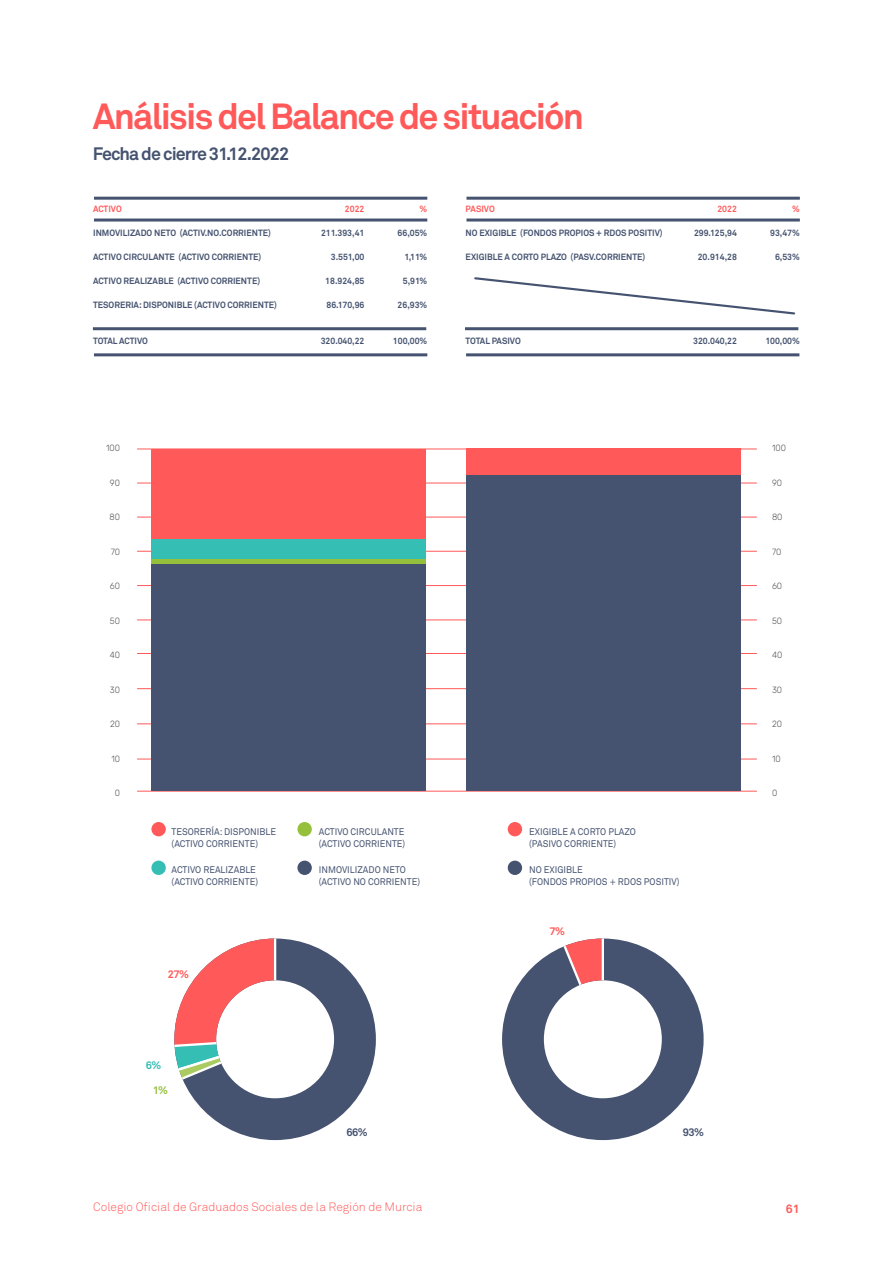
<style>
.page{position:relative;width:893px;height:1263px;background:#fff}
.page>*{position:absolute;margin:0;border:0;box-sizing:border-box;transform-origin:0 0}
.t1{font:700 36px "Akkurat";letter-spacing:-.05em;color:#ff5959}
.t2{font:700 17.85px "Akkurat";letter-spacing:-.05em;color:#455370}
.t3{font:300 12px "Akkurat";color:#ff5959}
.t4{font:700 12px "Akkurat";color:#ff5959}
.t5{font:700 10.95px "Akkurat";color:#455370}
.t6{font:700 10.95px "Akkurat";color:#ff5959}
.t7{font:700 10.95px "Akkurat";color:#34beb4}
.t8{font:700 10.95px "Akkurat";color:#95c03c}
.texto_normal{font:9.45px "Akkurat";color:#455370;scale:.95 1}
.texto_normal-2{font:700 9px "Akkurat";color:#455370;scale:.95 1}
.texto_normal-3{font:300 9px "Rubik";color:#57585a;scale:.95 1}
.texto_normal-4{font:700 9px "Akkurat";color:#ff5959;scale:.95 1}
</style>
<div class="page">
<svg style="left:474px;top:277px;width:322px;height:38px"></svg>
<svg style="left:174px;top:938px;width:202px;height:202px"></svg>
<svg style="left:502px;top:938px;width:202px;height:202px"></svg>
<hr style="left:94px;top:219px;width:333px;height:3px;background:#455370">
<hr style="left:466px;top:219px;width:334px;height:3px;background:#455370">
<hr style="left:94px;top:197px;width:333px;height:3px;background:#455370">
<hr style="left:94px;top:353px;width:333px;height:3px;background:#455370">
<hr style="left:466px;top:353px;width:333px;height:3px;background:#455370">
<hr style="left:93px;top:327px;width:333px;height:3px;background:#455370">
<hr style="left:465px;top:327px;width:333px;height:3px;background:#455370">
<hr style="left:466px;top:197px;width:334px;height:3px;background:#455370">
<div style="left:151px;top:822px;width:15px;height:14px;background:#ff5959;border-radius:50%"></div>
<div style="left:151px;top:861px;width:15px;height:14px;background:#34beb4;border-radius:50%"></div>
<div style="left:297px;top:822px;width:15px;height:14px;background:#95c03c;border-radius:50%"></div>
<div style="left:508px;top:822px;width:14px;height:14px;background:#ff5959;border-radius:50%"></div>
<div style="left:297px;top:861px;width:15px;height:14px;background:#455370;border-radius:50%"></div>
<div style="left:508px;top:861px;width:14px;height:14px;background:#455370;border-radius:50%"></div>
<hr style="left:137px;top:551px;width:620px;height:1px;background:#ff5959">
<hr style="left:137px;top:517px;width:620px;height:1px;background:#ff5959">
<hr style="left:137px;top:449px;width:620px;height:1px;background:#ff5959">
<hr style="left:137px;top:483px;width:620px;height:1px;background:#ff5959">
<hr style="left:137px;top:585px;width:620px;height:1px;background:#ff5959">
<hr style="left:137px;top:620px;width:620px;height:1px;background:#ff5959">
<hr style="left:137px;top:653px;width:620px;height:1px;background:#ff5959">
<hr style="left:137px;top:688px;width:620px;height:1px;background:#ff5959">
<hr style="left:137px;top:724px;width:620px;height:1px;background:#ff5959">
<hr style="left:137px;top:759px;width:620px;height:1px;background:#ff5959">
<hr style="left:137px;top:791px;width:620px;height:1px;background:#ff5959">
<div style="left:151px;top:563px;width:275px;height:228px;background:#455370"></div>
<div style="left:466px;top:475px;width:275px;height:316px;background:#455370"></div>
<hr style="left:151px;top:559px;width:275px;height:4px;background:#95c03c">
<div style="left:151px;top:539px;width:275px;height:20px;background:#34beb4"></div>
<div style="left:151px;top:449px;width:275px;height:90px;background:#ff5959"></div>
<div style="left:466px;top:449px;width:275px;height:26px;background:#ff5959"></div>
<p class="t1" style="left:93px;top:93px;width:493px">Análisis del Balance de situación</p>
<p class="t2" style="left:93px;top:142px;width:198px">Fecha de cierre 31.12.2022</p>
<p class="texto_normal-4" style="left:93px;top:204px;width:32px">ACTIVO</p>
<p class="texto_normal-2" style="left:93px;top:228px;width:189px">INMOVILIZADO NETO (ACTIV.NO.CORRIENTE)</p>
<p class="texto_normal-2" style="left:93px;top:252px;width:179px">ACTIVO CIRCULANTE (ACTIVO CORRIENTE)</p>
<p class="texto_normal-2" style="left:93px;top:276px;width:177px">ACTIVO REALIZABLE (ACTIVO CORRIENTE)</p>
<p class="texto_normal-2" style="left:93px;top:300px;width:195px">TESORERIA: DISPONIBLE (ACTIVO CORRIENTE)</p>
<p class="texto_normal-2" style="left:93px;top:336px;width:59px">TOTAL ACTIVO</p>
<p class="texto_normal-4" style="left:345px;top:204px;width:22px">2022</p>
<p class="texto_normal-2" style="left:321px;top:228px;width:47px">211.393,41</p>
<p class="texto_normal-2" style="left:331px;top:252px;width:37px">3.551,00</p>
<p class="texto_normal-2" style="left:325px;top:276px;width:43px">18.924,85</p>
<p class="texto_normal-2" style="left:327px;top:300px;width:41px">86.170,96</p>
<p class="texto_normal-2" style="left:321px;top:336px;width:48px">320.040,22</p>
<p class="texto_normal-4" style="left:420px;top:204px;width:10px">%</p>
<p class="texto_normal-2" style="left:398px;top:228px;width:33px">66,05%</p>
<p class="texto_normal-2" style="left:405px;top:252px;width:25px">1,11%</p>
<p class="texto_normal-2" style="left:403px;top:276px;width:27px">5,91%</p>
<p class="texto_normal-2" style="left:398px;top:300px;width:33px">26,93%</p>
<p class="texto_normal-2" style="left:393px;top:336px;width:38px">100,00%</p>
<p class="texto_normal-4" style="left:466px;top:204px;width:32px">PASIVO</p>
<p class="texto_normal-2" style="left:466px;top:228px;width:209px">NO EXIGIBLE (FONDOS PROPIOS + RDOS POSITIV)</p>
<p class="texto_normal-2" style="left:466px;top:252px;width:191px">EXIGIBLE A CORTO PLAZO (PASV.CORRIENTE)</p>
<p class="texto_normal-2" style="left:466px;top:336px;width:60px">TOTAL PASIVO</p>
<p class="texto_normal-4" style="left:717px;top:204px;width:22px">2022</p>
<p class="texto_normal-2" style="left:694px;top:228px;width:47px">299.125,94</p>
<p class="texto_normal-2" style="left:698px;top:252px;width:43px">20.914,28</p>
<p class="texto_normal-4" style="left:792px;top:204px;width:10px">%</p>
<p class="texto_normal-2" style="left:770px;top:228px;width:33px">93,47%</p>
<p class="texto_normal-2" style="left:775px;top:252px;width:28px">6,53%</p>
<p class="texto_normal-2" style="left:693px;top:336px;width:48px">320.040,22</p>
<p class="texto_normal-2" style="left:765px;top:336px;width:38px">100,00%</p>
<p class="texto_normal-3" style="left:106px;top:443px;width:16px">100</p>
<p class="texto_normal-3" style="left:110px;top:478px;width:12px">90</p>
<p class="texto_normal-3" style="left:110px;top:512px;width:13px">80</p>
<p class="texto_normal-3" style="left:111px;top:547px;width:11px">70</p>
<p class="texto_normal-3" style="left:110px;top:581px;width:12px">60</p>
<p class="texto_normal-3" style="left:110px;top:616px;width:12px">50</p>
<p class="texto_normal-3" style="left:110px;top:650px;width:12px">40</p>
<p class="texto_normal-3" style="left:110px;top:685px;width:12px">30</p>
<p class="texto_normal-3" style="left:110px;top:719px;width:12px">20</p>
<p class="texto_normal-3" style="left:111px;top:754px;width:11px">10</p>
<p class="texto_normal-3" style="left:115px;top:788px;width:7px">0</p>
<p class="texto_normal" style="left:172px;top:826px;width:112px">TESORERÍA: DISPONIBLE</p>
<p class="texto_normal" style="left:172px;top:838px;width:92px">(ACTIVO CORRIENTE)</p>
<p class="texto_normal" style="left:172px;top:864px;width:90px">ACTIVO REALIZABLE</p>
<p class="texto_normal" style="left:172px;top:876px;width:92px">(ACTIVO CORRIENTE)</p>
<p class="t6" style="left:168px;top:967px;width:23px">27%</p>
<p class="t7" style="left:146px;top:1058px;width:17px">6%</p>
<p class="t8" style="left:153px;top:1083px;width:17px">1%</p>
<p class="texto_normal" style="left:319px;top:826px;width:92px">ACTIVO CIRCULANTE</p>
<p class="texto_normal" style="left:319px;top:838px;width:92px">(ACTIVO CORRIENTE)</p>
<p class="texto_normal" style="left:319px;top:864px;width:93px">INMOVILIZADO NETO</p>
<p class="texto_normal" style="left:319px;top:876px;width:108px">(ACTIVO NO CORRIENTE)</p>
<p class="texto_normal" style="left:529px;top:826px;width:114px">EXIGIBLE A CORTO PLAZO</p>
<p class="texto_normal" style="left:529px;top:838px;width:93px">(PASIVO CORRIENTE)</p>
<p class="texto_normal" style="left:529px;top:864px;width:58px">NO EXIGIBLE</p>
<p class="texto_normal" style="left:529px;top:876px;width:160px">(FONDOS PROPIOS + RDOS POSITIV)</p>
<p class="t6" style="left:550px;top:924px;width:17px">7%</p>
<p class="t5" style="left:347px;top:1125px;width:23px">66%</p>
<p class="t5" style="left:683px;top:1125px;width:23px">93%</p>
<p class="texto_normal-3" style="left:772px;top:443px;width:16px">100</p>
<p class="texto_normal-3" style="left:772px;top:478px;width:12px">90</p>
<p class="texto_normal-3" style="left:772px;top:512px;width:13px">80</p>
<p class="texto_normal-3" style="left:772px;top:547px;width:11px">70</p>
<p class="texto_normal-3" style="left:772px;top:581px;width:12px">60</p>
<p class="texto_normal-3" style="left:772px;top:616px;width:12px">50</p>
<p class="texto_normal-3" style="left:772px;top:650px;width:12px">40</p>
<p class="texto_normal-3" style="left:772px;top:685px;width:12px">30</p>
<p class="texto_normal-3" style="left:772px;top:719px;width:12px">20</p>
<p class="texto_normal-3" style="left:772px;top:754px;width:11px">10</p>
<p class="texto_normal-3" style="left:772px;top:788px;width:7px">0</p>
<h3 class="t3" style="left:93px;top:1200px;width:331px">Colegio Oficial de Graduados Sociales de la Región de Murcia</h3>
<h3 class="t4" style="left:786px;top:1201px;width:15px">61</h3>
</div>
